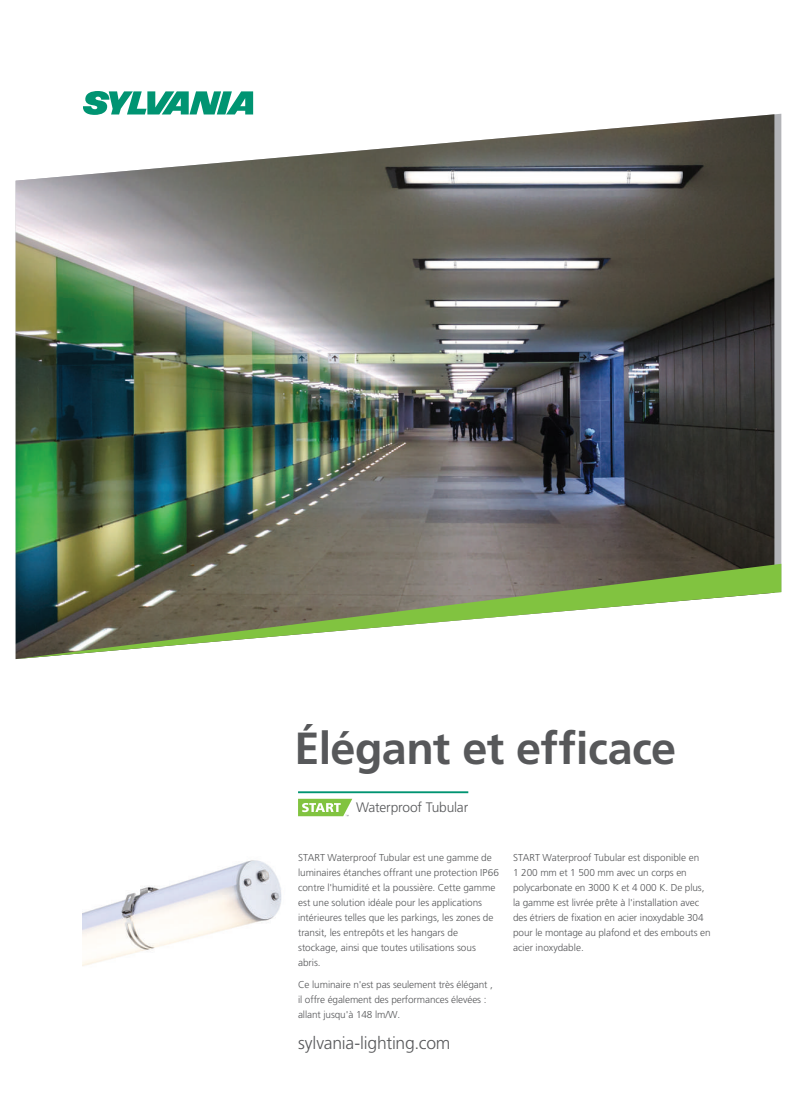
<style>
.page{position:relative;width:797px;height:1105px;background:#fff}
.page>*{position:absolute;margin:0;border:0;box-sizing:border-box;transform-origin:0 0}
.t1{font:700 45px "Frutiger LT Std";letter-spacing:-.015em;color:#57585a}
.t2{font:300 17.5px "Frutiger LT Std";letter-spacing:-.015em;color:#57585a}
.t3{font:300 13.75px "Frutiger LT Std";letter-spacing:-.015em;color:#57585a}
.t4{font:300 10px/15px "Frutiger LT Std";letter-spacing:-.01em;color:#57585a}
</style>
<div class="page">
<svg style="left:83px;top:91px;width:170px;height:23px"></svg>
<img style="left:16px;top:114px;width:758px;height:450px">
<svg style="left:16px;top:564px;width:765px;height:95px"></svg>
<hr style="left:298px;top:791px;width:170px;height:2px;background:#009472">
<svg style="left:298px;top:799px;width:54px;height:17px"></svg>
<img style="left:83px;top:860px;width:199px;height:106px">
<h1 class="t1" style="left:294px;top:722px;width:383px">Élégant et efficace</h1>
<h3 class="t3" style="left:356px;top:799px;width:114px">Waterproof Tubular</h3>
<p class="t4" style="left:298px;top:850px;width:202px">START Waterproof Tubular est une gamme de luminaires étanches offrant une protection IP66 contre l'humidité et la poussière. Cette gamme est une solution idéale pour les applications intérieures telles que les parkings, les zones de transit, les entrepôts et les hangars de stockage, ainsi que toutes utilisations sous abris.</p>
<p class="t4" style="left:298px;top:977px;width:196px">Ce luminaire n'est pas seulement très élégant , il offre également des performances élevées : allant jusqu'à 148 lm/W.</p>
<h2 class="t2" style="left:298px;top:1033px;width:154px">sylvania-lighting.com</h2>
<p class="t4" style="left:513px;top:850px;width:199px">START Waterproof Tubular est disponible en<br>1 200 mm et 1 500 mm avec un corps en polycarbonate en 3000 K et 4 000 K. De plus, la gamme est livrée prête à l'installation avec des étriers de fixation en acier inoxydable 304 pour le montage au plafond et des embouts en acier inoxydable.</p>
</div>
